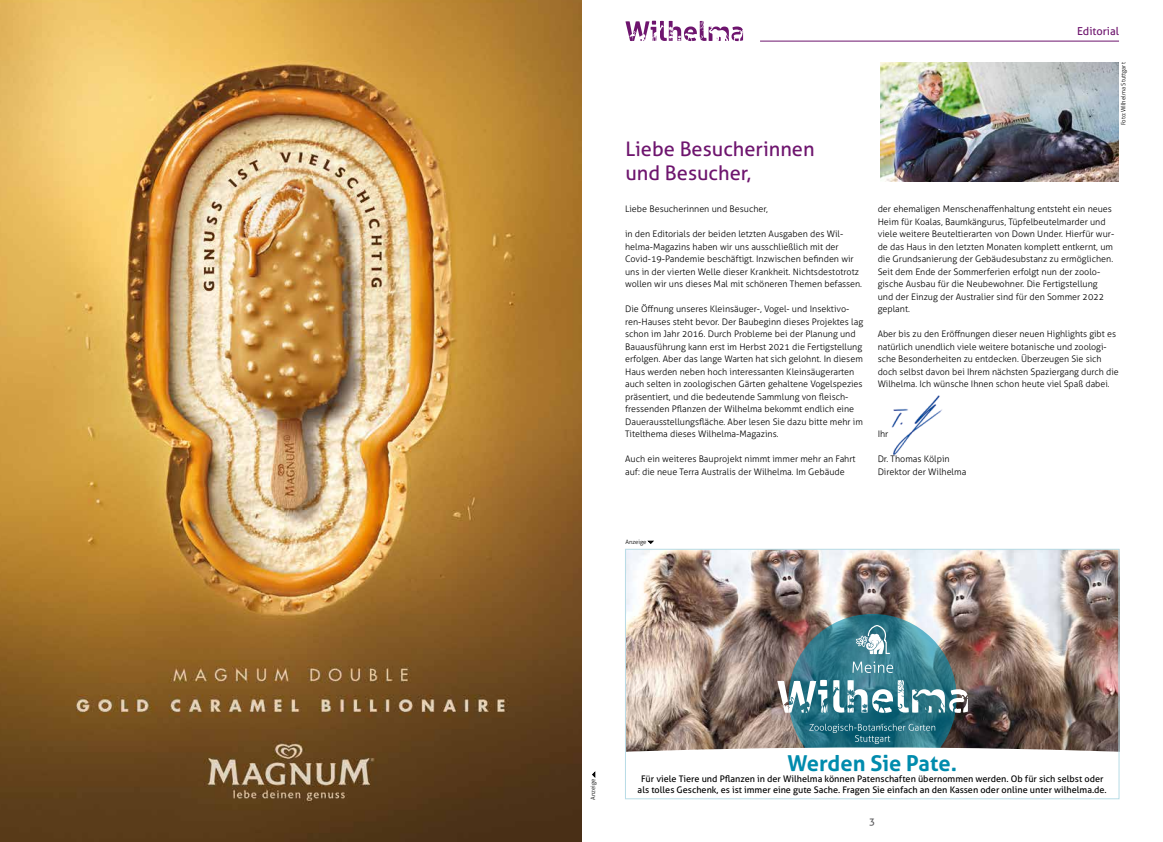
<style>
.page{position:relative;width:1163px;height:842px;background:#fff}
.page>*{position:absolute;margin:0;border:0;box-sizing:border-box;transform-origin:0 0}
.t1{font:700 21.8px "Aller";color:#008bad}
.t2{font:20px/24px "Aller";color:#6e156e}
.t3{font:11px "Aller";color:#6e156e}
.t4{font:10px "Aller";color:#58585a}
.t5{font:9.1px/10.9px "Aller";color:#000;text-align:center}
.t6{font:300 9px/12.5px "Aller";color:#000}
.t7{font:300 6px "Aller";color:#000}
</style>
<div class="page">
<img style="left:891px;top:395px;width:51px;height:61px">
<img style="left:880px;top:62px;width:238px;height:119px">
<img style="left:0;top:0;width:581px;height:842px">
<svg style="left:647px;top:541px;width:6px;height:3px"></svg>
<svg style="left:592px;top:771px;width:3px;height:6px"></svg>
<img style="left:627px;top:551px;width:490px;height:63px">
<img style="left:627px;top:614px;width:490px;height:138px">
<div style="left:625px;top:549px;width:494px;height:250px;border:1px solid #b8dce6"></div>
<svg style="left:625px;top:21px;width:118px;height:20px"></svg>
<hr style="left:760px;top:41px;width:358px;height:1px;background:#6e156e">
<h2 class="t2" style="left:625px;top:137px;width:191px">Liebe Besucherinnen und Besucher,</h2>
<p class="t6" style="left:625px;top:203px;width:144px">Liebe Besucherinnen und Besucher,</p>
<p class="t6" style="left:625px;top:228px;width:238px">in den Editorials der beiden letzten Ausgaben des Wil&shy;helma-Magazins haben wir uns ausschließlich mit der Covid-19-Pandemie beschäftigt. Inzwischen befinden wir uns in der vierten Welle dieser Krankheit. Nichtsdestotrotz wollen wir uns dieses Mal mit schöneren Themen befassen.</p>
<p class="t6" style="left:625px;top:303px;width:239px">Die Öffnung unseres Kleinsäuger-, Vogel- und Insektivo&shy;ren-Hauses steht bevor. Der Baubeginn dieses Projektes lag schon im Jahr 2016. Durch Probleme bei der Planung und Bauausführung kann erst im Herbst 2021 die Fertigstellung erfolgen. Aber das lange Warten hat sich gelohnt. In diesem Haus werden neben hoch interessanten Kleinsäugerarten auch selten in zoologischen Gärten gehaltene Vogelspezies präsentiert, und die bedeutende Sammlung von fleisch&shy;fressenden Pflanzen der Wilhelma bekommt endlich eine Dauerausstellungsfläche. Aber lesen Sie dazu bitte mehr im Titelthema dieses Wilhelma-Magazins.</p>
<p class="t6" style="left:625px;top:453px;width:232px">Auch ein weiteres Bauprojekt nimmt immer mehr an Fahrt auf: die neue Terra Australis der Wilhelma. Im Gebäude</p>
<p class="t3" style="left:1076px;top:24px;width:43px">Editorial</p>
<p class="t7" style="left:1119px;top:125px;width:65px;rotate:-90deg">Foto:Wilhelma Stuttgart</p>
<p class="t6" style="left:877px;top:203px;width:238px">der ehemaligen Menschenaffenhaltung entsteht ein neues Heim für Koalas, Baumkängurus, Tüpfelbeutelmarder und viele weitere Beuteltierarten von Down Under. Hierfür wur&shy;de das Haus in den letzten Monaten komplett entkernt, um die Grundsanierung der Gebäudesubstanz zu ermöglichen.<br>Seit dem Ende der Sommerferien erfolgt nun der zoolo&shy;gische Ausbau für die Neubewohner. Die Fertigstellung und der Einzug der Australier sind für den Sommer 2022 geplant.</p>
<p class="t6" style="left:877px;top:328px;width:242px">Aber bis zu den Eröffnungen dieser neuen Highlights gibt es natürlich unendlich viele weitere botanische und zoologi&shy;sche Besonderheiten zu entdecken. Überzeugen Sie sich doch selbst davon bei Ihrem nächsten Spaziergang durch die Wilhelma. Ich wünsche Ihnen schon heute viel Spaß dabei.</p>
<p class="t6" style="left:877px;top:428px;width:12px">Ihr</p>
<p class="t6" style="left:877px;top:453px;width:90px">Dr. Thomas Kölpin<br>Direktor der Wilhelma</p>
<p class="t7" style="left:625px;top:538px;width:23px">Anzeige</p>
<p class="t7" style="left:589px;top:800px;width:23px;rotate:-90deg">Anzeige</p>
<h1 class="t1" style="left:787px;top:750px;width:171px">Werden Sie Pate.</h1>
<p class="t5" style="left:637px;top:773px;width:470px">Für viele Tiere und Pflanzen in der Wilhelma können Patenschaften übernommen werden. Ob für sich selbst oder als tolles Geschenk, es ist immer eine gute Sache. Fragen Sie einfach an den Kassen oder online unter wilhelma.de.</p>
<p class="t4" style="left:869px;top:815px;width:7px">3</p>
</div>
